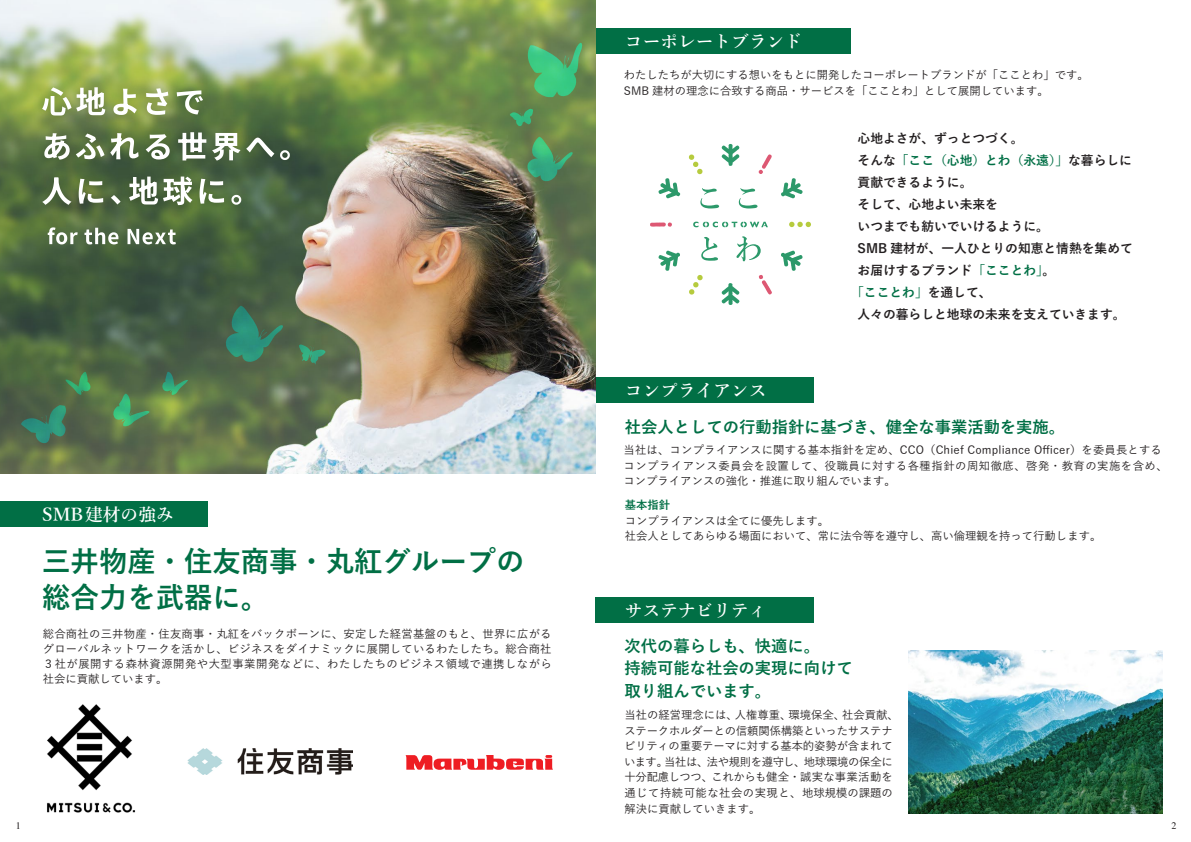
<style>
.page{position:relative;width:1191px;height:842px;background:#fff}
.page>*{position:absolute;margin:0;border:0;box-sizing:border-box;transform-origin:0 0}
.t1{font:700 28.9px/35.4px "Yu Go";color:#016f45}
.t2{font:600 17.7px "Yu Min";color:#fff}
.t3{font:700 16.3px/22.7px "Yu Go";color:#016f45}
.t4{font:700 12.8px "Yu Go";color:#231f20}
.t5{font:700 12.8px "Yu Go";color:#016f45}
.t6{font:500 11.3px/15.6px "Yu Go";color:#231f20}
.t7{font:700 11.3px "Yu Go";color:#016f45}
.t8{font:9.9px "Times";color:#231f20}
.s1{color:#231f20}
.s2{color:#016f45}
</style>
<div class="page">
<svg style="left:721px;top:144px;width:18px;height:22px"></svg>
<svg style="left:658px;top:178px;width:22px;height:20px"></svg>
<svg style="left:658px;top:251px;width:22px;height:20px"></svg>
<svg style="left:721px;top:283px;width:18px;height:22px"></svg>
<svg style="left:781px;top:251px;width:21px;height:20px"></svg>
<svg style="left:781px;top:178px;width:21px;height:20px"></svg>
<svg style="left:650px;top:222px;width:22px;height:5px"></svg>
<svg style="left:758px;top:275px;width:14px;height:19px"></svg>
<svg style="left:758px;top:154px;width:13px;height:20px"></svg>
<svg style="left:688px;top:154px;width:15px;height:21px"></svg>
<svg style="left:689px;top:275px;width:14px;height:20px"></svg>
<svg style="left:789px;top:222px;width:22px;height:5px"></svg>
<svg style="left:693px;top:222px;width:75px;height:5px"></svg>
<svg style="left:700px;top:188px;width:19px;height:20px"></svg>
<svg style="left:739px;top:188px;width:18px;height:20px"></svg>
<svg style="left:701px;top:237px;width:17px;height:24px"></svg>
<svg style="left:736px;top:236px;width:24px;height:25px"></svg>
<svg style="left:405px;top:755px;width:148px;height:15px"></svg>
<img style="left:188px;top:749px;width:164px;height:26px">
<img style="left:47px;top:704px;width:89px;height:109px">
<div style="left:0;top:501px;width:207px;height:26px;background:#016f45"></div>
<div style="left:595px;top:28px;width:255px;height:26px;background:#016f45"></div>
<div style="left:595px;top:377px;width:218px;height:26px;background:#016f45"></div>
<div style="left:595px;top:597px;width:218px;height:26px;background:#016f45"></div>
<img style="left:908px;top:650px;width:254px;height:164px">
<img style="left:0;top:0;width:595px;height:473px">
<svg style="left:528px;top:43px;width:54px;height:54px;background:#4eb070"></svg>
<svg style="left:162px;top:372px;width:26px;height:23px"></svg>
<svg style="left:510px;top:109px;width:23px;height:17px"></svg>
<svg style="left:21px;top:405px;width:45px;height:38px;background:#3e7961"></svg>
<svg style="left:226px;top:306px;width:57px;height:56px;background:#3d795f"></svg>
<svg style="left:527px;top:137px;width:46px;height:44px;background:#4f9464"></svg>
<svg style="left:65px;top:372px;width:25px;height:23px"></svg>
<svg style="left:113px;top:394px;width:37px;height:32px"></svg>
<svg style="left:299px;top:344px;width:26px;height:20px"></svg>
<svg style="left:48px;top:227px;width:30px;height:17px"></svg>
<svg style="left:84px;top:228px;width:34px;height:16px"></svg>
<svg style="left:127px;top:229px;width:49px;height:15px"></svg>
<img style="left:31px;top:77px;width:270px;height:139px">
<svg style="left:42px;top:87px;width:63px;height:29px"></svg>
<svg style="left:113px;top:89px;width:24px;height:26px"></svg>
<svg style="left:146px;top:88px;width:22px;height:27px"></svg>
<svg style="left:177px;top:90px;width:26px;height:24px"></svg>
<svg style="left:44px;top:133px;width:26px;height:27px"></svg>
<svg style="left:76px;top:133px;width:63px;height:26px"></svg>
<svg style="left:146px;top:134px;width:24px;height:25px"></svg>
<svg style="left:178px;top:132px;width:28px;height:28px"></svg>
<svg style="left:212px;top:133px;width:62px;height:28px"></svg>
<svg style="left:280px;top:150px;width:10px;height:10px"></svg>
<svg style="left:42px;top:177px;width:29px;height:28px"></svg>
<svg style="left:79px;top:179px;width:24px;height:25px"></svg>
<svg style="left:111px;top:195px;width:10px;height:9px"></svg>
<svg style="left:129px;top:177px;width:63px;height:28px"></svg>
<svg style="left:200px;top:179px;width:24px;height:25px"></svg>
<svg style="left:231px;top:195px;width:10px;height:10px"></svg>
<h2 class="t2" style="left:625px;top:31px;width:179px">コーポレートブランド</h2>
<p class="t6" style="left:624px;top:66px;width:466px">わたしたちが大切にする想いをもとに開発したコーポレートブランドが「こことわ」です。<br>SMB 建材の理念に合致する商品・サービスを「こことわ」として展開しています。</p>
<h2 class="t2" style="left:625px;top:380px;width:143px">コンプライアンス</h2>
<p class="t4" style="left:857px;top:132px;width:167px">心地よさが、ずっとつづく。</p>
<p class="t5" style="left:857px;top:153px;width:276px"><span class="s1">そんな</span>「ここ（心地）とわ（永遠）」<span class="s1">な暮らしに</span></p>
<p class="t4" style="left:857px;top:175px;width:116px">貢献できるように。</p>
<p class="t4" style="left:857px;top:197px;width:142px">そして、心地よい未来を</p>
<p class="t4" style="left:857px;top:219px;width:193px">いつまでも紡いでいけるように。</p>
<p class="t4" style="left:857px;top:241px;width:277px">SMB 建材が、一人ひとりの知恵と情熱を集めて</p>
<p class="t4" style="left:857px;top:263px;width:199px">お届けするブランド<span class="s2">「こことわ」</span>。</p>
<p class="t5" style="left:851px;top:285px;width:142px">「こことわ」<span class="s1">を通して、</span></p>
<p class="t4" style="left:857px;top:307px;width:269px">人々の暮らしと地球の未来を支えていきます。</p>
<h2 class="t2" style="left:42px;top:504px;width:133px">SMB建材の強み</h2>
<h2 class="t2" style="left:47px;top:515px;width:135px">SMB 建材の強み</h2>
<h1 class="t1" style="left:42px;top:545px;width:483px">三井物産・住友商事・丸紅グループの総合力を武器に。</h1>
<p class="t6" style="left:43px;top:625px;width:510px;line-height:14.9px;text-align:justify">総合商社の三井物産・住友商事・丸紅をバックボーンに、安定した経営基盤のもと、世界に広がるグローバルネットワークを活かし、ビジネスをダイナミックに展開しているわたしたち。総合商社３社が展開する森林資源開発や大型事業開発などに、わたしたちのビジネス領域で連携しながら社会に貢献しています。</p>
<h3 class="t3" style="left:625px;top:416px;width:442px">社会人としての行動指針に基づき、健全な事業活動を実施。</h3>
<p class="t6" style="left:623px;top:441px;width:546px">当社は、コンプライアンスに関する基本指針を定め、CCO（Chief Compliance Officer）を委員長とするコンプライアンス委員会を設置して、役職員に対する各種指針の周知徹底、啓発・教育の実施を含め、コンプライアンスの強化・推進に取り組んでいます。</p>
<p class="t7" style="left:625px;top:498px;width:47px">基本指針</p>
<p class="t6" style="left:625px;top:511px;width:478px">コンプライアンスは全てに優先します。<br>社会人としてあらゆる場面において、常に法令等を遵守し、高い倫理観を持って行動します。</p>
<h2 class="t2" style="left:625px;top:600px;width:143px">サステナビリティ</h2>
<h3 class="t3" style="left:624px;top:635px;width:230px">次代の暮らしも、快適に。<br>持続可能な社会の実現に向けて取り組んでいます。</h3>
<p class="t6" style="left:624px;top:706px;width:276px">当社の経営理念には、人権尊重、環境保全、社会貢献、ステークホルダーとの信頼関係構築といったサステナビリティの重要テーマに対する基本的姿勢が含まれています。当社は、法や規則を遵守し、地球環境の保全に十分配慮しつつ、これからも健全・誠実な事業活動を通じて持続可能な社会の実現と、地球規模の課題の解決に貢献していきます。</p>
<p class="t8" style="left:16px;top:817px;width:6px">1</p>
<p class="t8" style="left:1171px;top:817px;width:6px">2</p>
</div>
